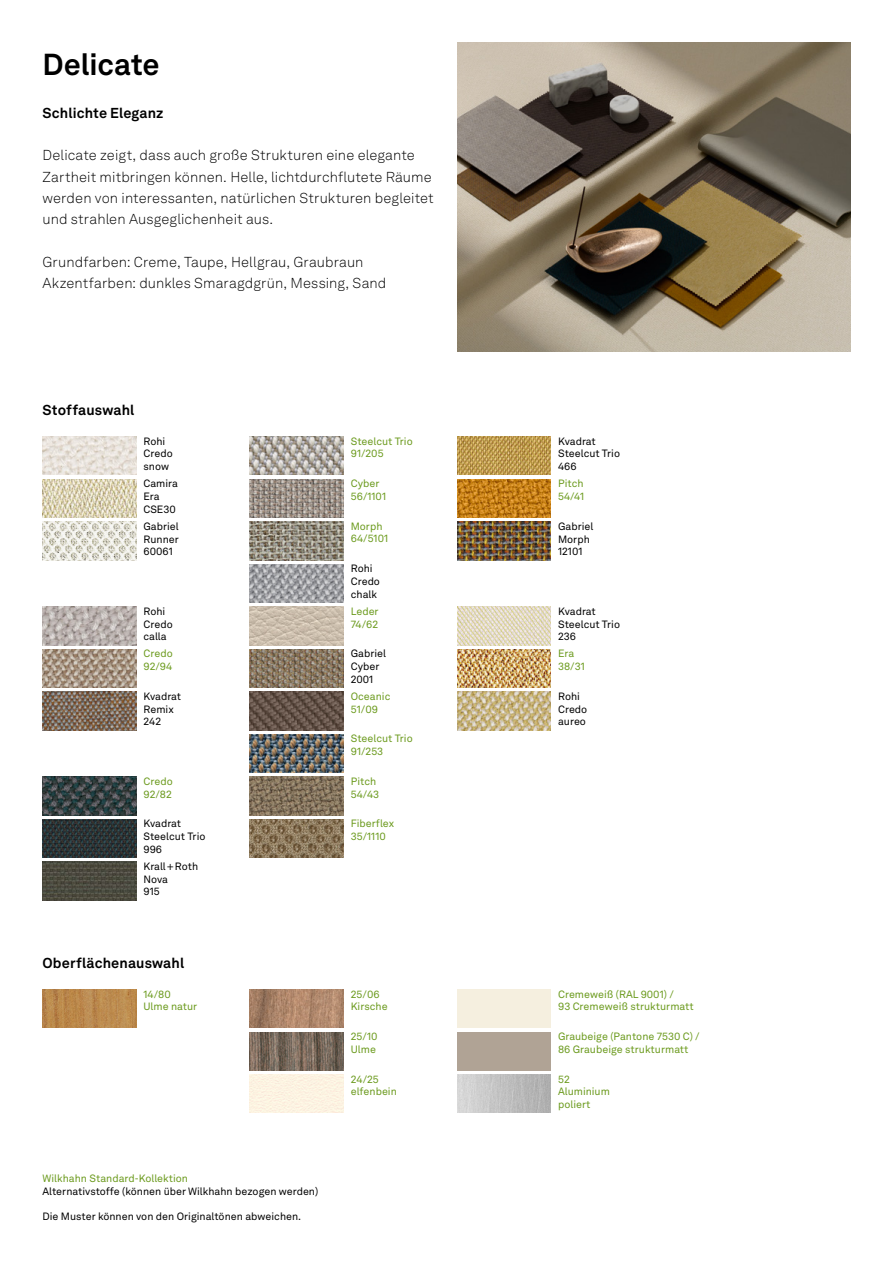
<style>
.page{position:relative;width:893px;height:1263px;background:#fff}
.page>*{position:absolute;margin:0;border:0;box-sizing:border-box;transform-origin:0 0}
.t1{font:700 30px "Akkurat LL";letter-spacing:-.01em;color:#000}
.t2{font:300 14.25px/21.3px "Akkurat LL";letter-spacing:.01em;color:#000}
.t3{font:700 14.25px "Akkurat LL";letter-spacing:.01em;color:#000}
.t4{font:10.5px/12.8px "Akkurat LL";color:#6b9a1d}
.t5{font:10.5px/12.8px "Akkurat LL";color:#000}
</style>
<div class="page">
<img style="left:457px;top:43px;width:393px;height:309px">
<img style="left:43px;top:437px;width:93px;height:38px">
<img style="left:43px;top:479px;width:93px;height:38px">
<img style="left:43px;top:522px;width:93px;height:38px">
<img style="left:250px;top:437px;width:93px;height:38px">
<img style="left:250px;top:479px;width:93px;height:38px">
<img style="left:250px;top:522px;width:93px;height:38px">
<img style="left:250px;top:564px;width:93px;height:38px">
<img style="left:250px;top:607px;width:93px;height:38px">
<img style="left:250px;top:649px;width:93px;height:39px">
<img style="left:250px;top:692px;width:93px;height:38px">
<img style="left:250px;top:734px;width:93px;height:39px">
<img style="left:250px;top:777px;width:93px;height:38px">
<img style="left:250px;top:819px;width:93px;height:39px">
<img style="left:43px;top:607px;width:93px;height:38px">
<img style="left:43px;top:649px;width:93px;height:39px">
<img style="left:43px;top:692px;width:93px;height:38px">
<img style="left:43px;top:777px;width:93px;height:38px">
<img style="left:43px;top:819px;width:93px;height:39px">
<img style="left:43px;top:862px;width:93px;height:38px">
<img style="left:43px;top:989px;width:93px;height:39px">
<img style="left:250px;top:989px;width:93px;height:39px">
<img style="left:250px;top:1032px;width:93px;height:38px">
<div style="left:250px;top:1074px;width:93px;height:39px;background:#fcf3e2"></div>
<img style="left:457px;top:1074px;width:94px;height:39px">
<img style="left:457px;top:437px;width:94px;height:38px">
<img style="left:457px;top:479px;width:94px;height:38px">
<img style="left:457px;top:522px;width:94px;height:38px">
<img style="left:457px;top:607px;width:94px;height:38px">
<img style="left:457px;top:649px;width:94px;height:39px">
<img style="left:457px;top:692px;width:94px;height:38px">
<h1 class="t1" style="left:43px;top:42px;width:119px">Delicate</h1>
<h2 class="t3" style="left:43px;top:102px;width:123px">Schlichte Eleganz</h2>
<h2 class="t2" style="left:43px;top:144px;width:393px">Delicate zeigt, dass auch große Strukturen eine elegante Zartheit mitbringen können. Helle, lichtdurchflutete Räume werden von interessanten, natürlichen Strukturen begleitet und strahlen Ausgeglichenheit aus.</h2>
<h2 class="t2" style="left:43px;top:251px;width:345px">Grundfarben: Creme, Taupe, Hellgrau, Graubraun<br>Akzentfarben: dunkles Smaragdgrün, Messing, Sand</h2>
<h2 class="t3" style="left:43px;top:399px;width:93px">Stoffauswahl</h2>
<p class="t5" style="left:144px;top:434px;width:31px">Rohi<br>Credo snow</p>
<p class="t5" style="left:144px;top:477px;width:36px">Camira<br>Era<br>CSE30</p>
<p class="t5" style="left:144px;top:519px;width:37px;text-align:justify">Gabriel Runner 60061</p>
<p class="t5" style="left:144px;top:604px;width:31px">Rohi<br>Credo calla</p>
<p class="t4" style="left:144px;top:647px;width:31px">Credo<br>92/94</p>
<p class="t5" style="left:144px;top:689px;width:39px">Kvadrat<br>Remix<br>242</p>
<p class="t4" style="left:144px;top:774px;width:31px">Credo<br>92/82</p>
<p class="t5" style="left:144px;top:817px;width:63px">Kvadrat<br>Steelcut Trio<br>996</p>
<p class="t5" style="left:144px;top:859px;width:56px">Krall+Roth<br>Nova<br>915</p>
<h2 class="t3" style="left:43px;top:952px;width:143px">Oberflächenauswahl</h2>
<p class="t4" style="left:351px;top:434px;width:63px">Steelcut Trio<br>91/205</p>
<p class="t4" style="left:351px;top:477px;width:37px">Cyber<br>56/1101</p>
<p class="t4" style="left:351px;top:519px;width:39px">Morph<br>64/5101</p>
<p class="t5" style="left:351px;top:562px;width:31px">Rohi<br>Credo chalk</p>
<p class="t4" style="left:351px;top:604px;width:29px">Leder<br>74/62</p>
<p class="t5" style="left:351px;top:647px;width:37px">Gabriel<br>Cyber<br>2001</p>
<p class="t4" style="left:351px;top:689px;width:41px">Oceanic<br>51/09</p>
<p class="t4" style="left:351px;top:732px;width:63px">Steelcut Trio<br>91/253</p>
<p class="t4" style="left:351px;top:774px;width:30px">Pitch<br>54/43</p>
<p class="t4" style="left:351px;top:817px;width:45px">Fiberflex<br>35/1110</p>
<p class="t5" style="left:558px;top:434px;width:63px">Kvadrat<br>Steelcut Trio<br>466</p>
<p class="t4" style="left:558px;top:477px;width:28px">Pitch<br>54/41</p>
<p class="t5" style="left:558px;top:519px;width:37px">Gabriel<br>Morph<br>12101</p>
<p class="t5" style="left:558px;top:604px;width:63px">Kvadrat<br>Steelcut Trio<br>236</p>
<p class="t4" style="left:558px;top:647px;width:28px">Era<br>38/31</p>
<p class="t5" style="left:558px;top:689px;width:31px">Rohi<br>Credo aureo</p>
<p class="t4" style="left:558px;top:987px;width:137px">Cremeweiß (RAL 9001) /<br>93 Cremeweiß strukturmatt</p>
<p class="t4" style="left:558px;top:1029px;width:143px">Graubeige (Pantone 7530 C) /<br>86 Graubeige strukturmatt</p>
<p class="t4" style="left:143px;top:987px;width:55px">14/80<br>Ulme natur</p>
<p class="t4" style="left:351px;top:987px;width:38px">25/06<br>Kirsche</p>
<p class="t4" style="left:351px;top:1029px;width:28px">25/10<br>Ulme</p>
<p class="t4" style="left:351px;top:1072px;width:48px">24/25 elfenbein</p>
<p class="t4" style="left:558px;top:1072px;width:53px">52<br>Aluminium poliert</p>
<p class="t4" style="left:43px;top:1172px;width:147px">Wilkhahn Standard-Kollektion</p>
<p class="t5" style="left:43px;top:1184px;width:277px">Alternativstoffe (können über Wilkhahn bezogen werden)</p>
<p class="t5" style="left:43px;top:1210px;width:260px">Die Muster können von den Originaltönen abweichen.</p>
</div>
